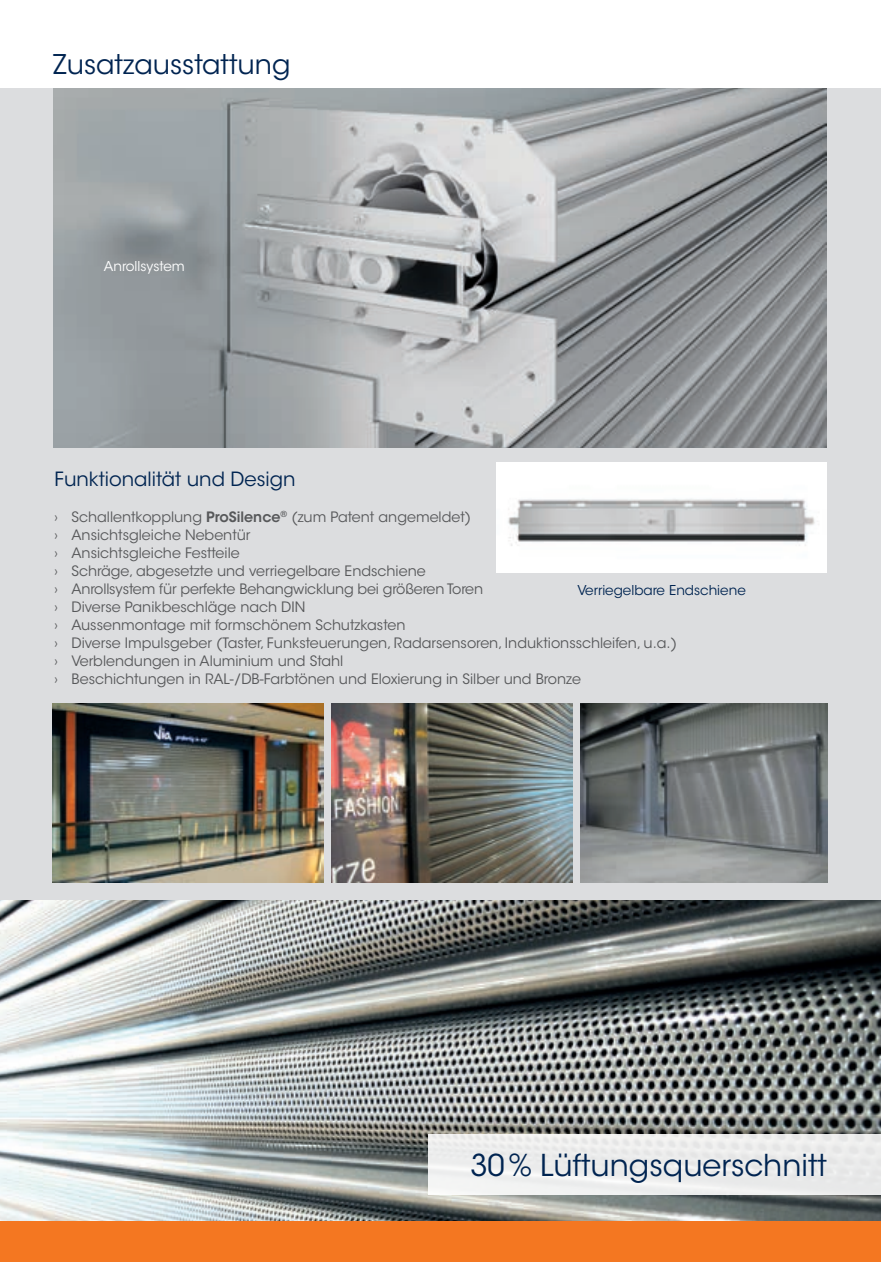
<style>
.page{position:relative;width:881px;height:1262px;background:#fff}
.page>*{position:absolute;margin:0;border:0;box-sizing:border-box;transform-origin:0 0}
.t1{font:30px "ITC Avant Garde Std";color:#002451}
.t2{font:27px "ITC Avant Garde Std";color:#002451}
.t3{font:19.5px "ITC Avant Garde Std";color:#002451}
.t4{font:14.25px/18px "ITC Avant Garde Std";color:#57585a}
.t5{font:13.5px "ITC Avant Garde Std";color:#002451}
.t6{font:13.5px "ITC Avant Garde Std";color:#fff}
.s1{font-weight:600}
</style>
<div class="page">
<div style="left:0;top:8px;width:881px;height:1254px;background:#dcdddf"></div>
<div style="left:0;top:0;width:881px;height:88px;background:#fff"></div>
<div style="left:0;top:1220px;width:881px;height:42px;background:#f47721"></div>
<img style="left:54px;top:88px;width:772px;height:359px">
<img style="left:0;top:900px;width:881px;height:320px">
<img style="left:332px;top:703px;width:240px;height:179px">
<img style="left:53px;top:703px;width:271px;height:179px">
<img style="left:580px;top:703px;width:247px;height:179px">
<img style="left:496px;top:462px;width:331px;height:110px">
<div style="left:428px;top:1134px;width:453px;height:61px;background:#eceded"></div>
<h2 class="t2" style="left:53px;top:48px;width:239px">Zusatzausstattung</h2>
<p class="t6" style="left:104px;top:258px;width:82px">Anrollsystem</p>
<h3 class="t3" style="left:54px;top:467px;width:242px">Funktionalität und Design</h3>
<p class="t4" style="left:54px;top:508px;width:624px">› Schallentkopplung <span class="s1">ProSilence</span><sup>®</sup> (zum Patent angemeldet)<br>› Ansichtsgleiche Nebentür<br>› Ansichtsgleiche Festteile<br>› Schräge, abgesetzte und verriegelbare Endschiene<br>› Anrollsystem für perfekte Behangwicklung bei größeren Toren<br>› Diverse Panikbeschläge nach DIN<br>› Aussenmontage mit formschönem Schutzkasten<br>› Diverse Impulsgeber (Taster, Funksteuerungen, Radarsensoren, Induktionsschleifen, u.a.) › Verblendungen in Aluminium und Stahl<br>› Beschichtungen in RAL-/DB-Farbtönen und Eloxierung in Silber und Bronze</p>
<p class="t5" style="left:577px;top:582px;width:170px">Verriegelbare Endschiene</p>
<h1 class="t1" style="left:470px;top:1146px;width:358px">30% Lüftungsquerschnitt</h1>
</div>
